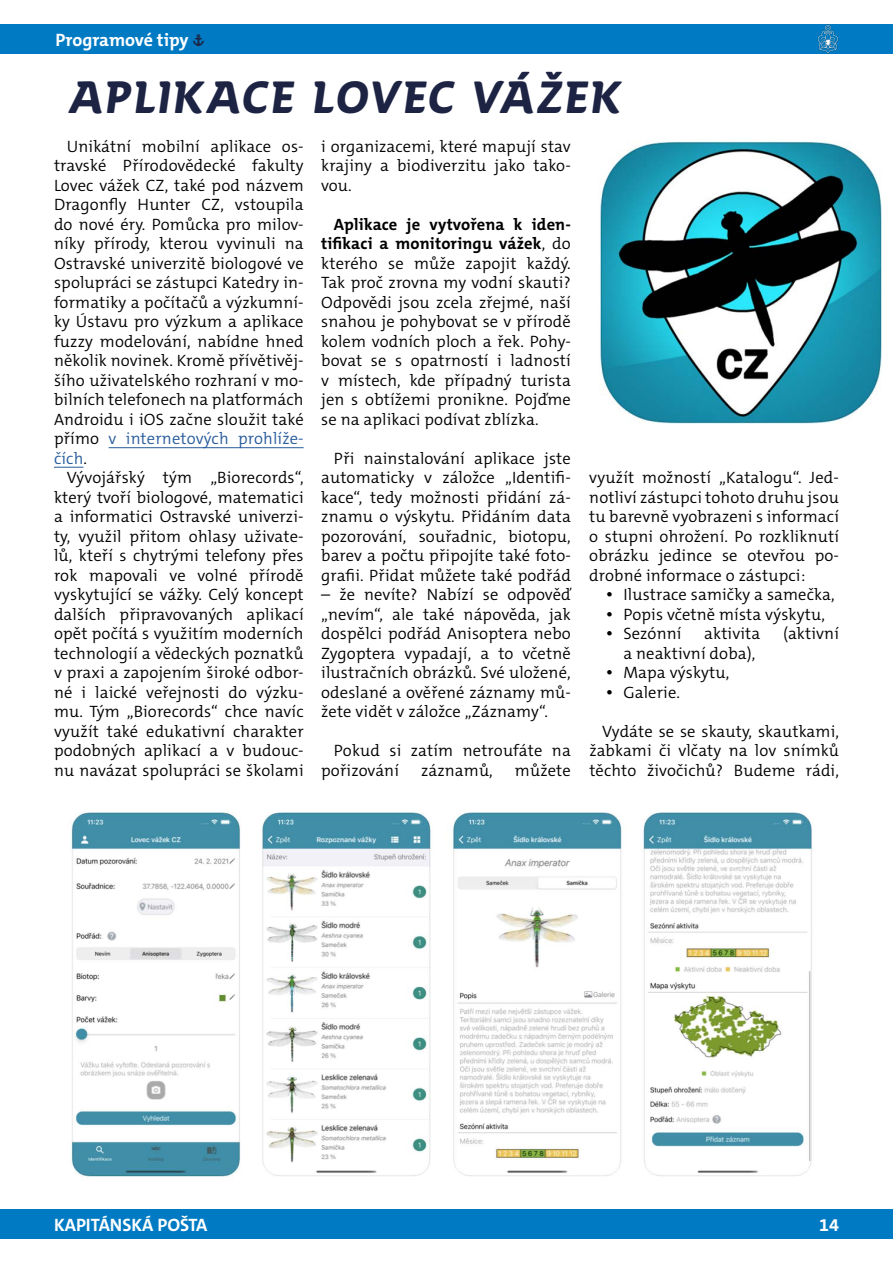
<style>
.page{position:relative;width:893px;height:1263px;background:#fff}
.page>*{position:absolute;margin:0;border:0;box-sizing:border-box;transform-origin:0 0}
.t1{font:700 45px "SKAUT";color:#1d2343}
.t2{font:700 18px "The Mix C5";color:#fff}
.t3{font:300 16.5px/19.5px "The Mix C5";letter-spacing:.01em;color:#000;text-align:justify}
.s1{font-family:"SKAUT";font-size:16.5px;color:#1d2343}
.s2{color:#275b9b}
.s3{font-weight:700}
.s4{font-family:"SKAUT";font-weight:700}
</style>
<div class="page">
<div style="left:0;top:1209px;width:893px;height:30px;background:#007bc3"></div>
<div style="left:0;top:24px;width:893px;height:30px;background:#007bc3"></div>
<svg style="left:818px;top:25px;width:20px;height:28px"></svg>
<hr style="left:109px;top:447px;width:195px;height:1px;background:#275b9b">
<hr style="left:54px;top:467px;width:30px;height:1px;background:#275b9b">
<img style="left:600px;top:141px;width:282px;height:283px">
<img style="left:71px;top:812px;width:743px;height:365px">
<p class="t2" style="left:55px;top:28px;width:151px">Programové tipy <span class="s1">»</span></p>
<h1 class="t1" style="left:66px;top:70px;width:563px">APLIKACE LOVEC VÁŽEK</h1>
<p class="t3" style="left:54px;top:136px;width:251px;text-indent:13px">Unikátní mobilní aplikace os&shy;travské Přírodovědecké fakulty Lovec vážek CZ, také pod názvem Dragonfly Hunter CZ, vstoupila do nové éry. Pomůcka pro milov&shy;níky přírody, kterou vyvinuli na Ostravské univerzitě biologové ve spolupráci se zástupci Katedry in&shy;formatiky a počítačů a výzkumní&shy;ky Ústavu pro výzkum a aplikace fuzzy modelování, nabídne hned několik novinek. Kromě přívětivěj&shy;šího uživatelského rozhraní v mo&shy;bilních telefonech na platformách Androidu i iOS začne sloužit také přímo <span class="s2">v internetových prohlíže&shy;čích</span>.</p>
<p class="t3" style="left:54px;top:468px;width:251px;text-indent:13px">Vývojářský tým „Biorecords“, který tvoří biologové, matematici a informatici Ostravské univerzi&shy;ty, využil přitom ohlasy uživate&shy;lů, kteří s chytrými telefony přes rok mapovali ve volné přírodě vyskytující se vážky. Celý koncept dalších připravovaných aplikací opět počítá s využitím moderních technologií a vědeckých poznatků v praxi a zapojením široké odbor&shy;né i laické veřejnosti do výzku&shy;mu. Tým „Biorecords“ chce navíc využít také edukativní charakter podobných aplikací a v budouc&shy;nu navázat spolupráci se školami</p>
<p class="t3" style="left:321px;top:136px;width:251px">i organizacemi, které mapují stav krajiny a biodiverzitu jako tako&shy;vou.</p>
<p class="t3" style="left:321px;top:214px;width:251px;text-indent:13px"><span class="s3">Aplikace je vytvořena k iden&shy;tifikaci a monitoringu vážek</span>, do kterého se může zapojit každý.<br>Tak proč zrovna my vodní skauti?<br>Odpovědi jsou zcela zřejmé, naší snahou je pohybovat se v přírodě kolem vodních ploch a řek. Pohy&shy;bovat se s opatrností i ladností v místech, kde případný turista jen s obtížemi pronikne. Pojďme se na aplikaci podívat zblízka.</p>
<p class="t3" style="left:321px;top:448px;width:251px;text-indent:13px">Při nainstalování aplikace jste automaticky v záložce „Identifi&shy;kace“, tedy možnosti přidání zá&shy;znamu o výskytu. Přidáním data pozorování, souřadnic, biotopu, barev a počtu připojíte také foto&shy;grafii. Přidat můžete také podřád</p>
<p class="t3" style="left:321px;top:585px;width:251px">– že nevíte? Nabízí se odpověď „nevím“, ale také nápověda, jak dospělci podřád Anisoptera nebo Zygoptera vypadají, a to včetně ilustračních obrázků. Své uložené, odeslané a ověřené záznamy mů&shy;žete vidět v záložce „Záznamy“.</p>
<p class="t3" style="left:321px;top:741px;width:251px;text-indent:13px">Pokud si zatím netroufáte na pořizování</p>
<p class="t3" style="left:589px;top:468px;width:251px">využít možností „Katalogu“. Jed&shy;notliví zástupci tohoto druhu jsou tu barevně vyobrazeni s informací o stupni ohrožení. Po rozkliknutí obrázku jedince se otevřou po&shy;drobné informace o zástupci:</p>
<p class="t3" style="left:606px;top:585px;width:230px;text-align:left"><span class="s4">÷</span> Ilustrace samičky a samečka, <span class="s4">÷</span> Popis včetně místa výskytu, <span class="s4">÷</span> Sezónní</p>
<p class="t3" style="left:704px;top:624px;width:58px">aktivita</p>
<p class="t3" style="left:783px;top:624px;width:57px">(aktivní</p>
<p class="t3" style="left:606px;top:643px;width:151px;text-align:left;text-indent:17px">a neaktivní doba), <span class="s4">÷</span> Mapa výskytu,<br><span class="s4">÷</span> Galerie.</p>
<p class="t3" style="left:589px;top:721px;width:251px;text-indent:13px">Vydáte se se skauty, skautkami, žabkami či vlčaty na lov snímků těchto živočichů? Budeme rádi,</p>
<p class="t3" style="left:421px;top:761px;width:73px">záznamů,</p>
<p class="t3" style="left:515px;top:761px;width:57px">můžete</p>
<p class="t2" style="left:54px;top:1213px;width:155px">KAPITÁNSKÁ POŠTA</p>
<p class="t2" style="left:819px;top:1213px;width:21px">14</p>
</div>
